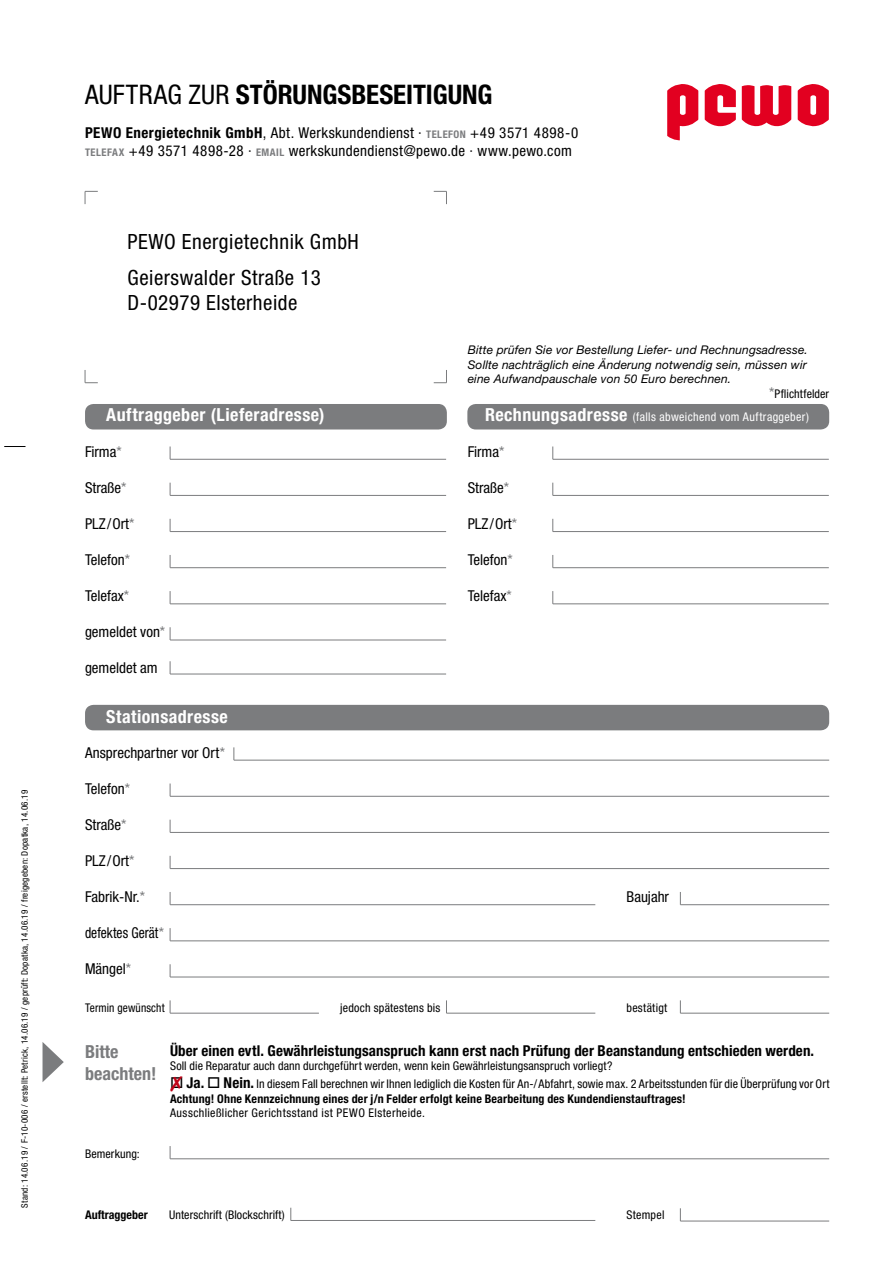
<style>
.page{position:relative;width:893px;height:1263px;background:#fff}
.page>*{position:absolute;margin:0;border:0;box-sizing:border-box;transform-origin:0 0}
.t1{font:700 condensed 27px "Helvetica Neue LT Pro";letter-spacing:-.005em;color:#000}
.t2{font:condensed 21px/36px "Helvetica Neue LT Pro";letter-spacing:.025em;color:#000}
.t3{font:700 condensed 18px "Helvetica Neue LT Pro";letter-spacing:.025em;color:#fff}
.t4{font:700 condensed 18px/21.6px "Helvetica Neue LT Pro";color:#7b7c7e}
.t5{font:condensed 15px "Helvetica Neue LT Pro";color:#000}
.t6{font:condensed 15px/18px "Helvetica Neue LT Pro";letter-spacing:.025em;color:#000}
.t7{font:700 condensed 15px "Helvetica Neue LT Pro";letter-spacing:.005em;color:#000}
.t8{font:condensed 15px "Helvetica Neue LT Pro";color:#000;scale:.9 1}
.t9{font:condensed 12px/14.4px "Helvetica Neue LT Pro";letter-spacing:.01em;color:#000}
.t10{font:italic 12px/14.4px "Helvetica Neue LT Pro";letter-spacing:.01em;color:#000;text-align:justify}
.t11{font:condensed 12px "Helvetica Neue LT Pro";letter-spacing:.035em;color:#000}
.t12{font:condensed 12px "Helvetica Neue LT Pro";letter-spacing:.03em;color:#fff}
.t13{font:condensed 12px "Helvetica Neue LT Pro";letter-spacing:.01em;color:#000;scale:.95 1}
.t14{font:700 condensed 12px "Helvetica Neue LT Pro";color:#000}
.t15{font:condensed 9px "Helvetica Neue LT Pro";letter-spacing:.025em;color:#000}
.s1{font-weight:400}
.s2{font-weight:700}
.s3{font-weight:700;font-size:10.5px;color:#7b7c7e}
.s4{color:#7b7c7e}
.s5{font-size:15px;color:#7b7c7e}
.s6{font-weight:700;font-size:18px}
.s7{font-weight:700;font-size:15px}
</style>
<div class="page">
<div style="left:85px;top:705px;width:744px;height:25px;background:#7b7c7e;border-radius:9px"></div>
<div style="left:85px;top:404px;width:362px;height:25px;background:#7b7c7e;border-radius:9px"></div>
<svg style="left:4px;top:446px;width:22px;height:1px"></svg>
<hr style="left:170px;top:459px;width:276px;height:1px;background:#7b7c7e">
<hr style="left:170px;top:495px;width:276px;height:1px;background:#7b7c7e">
<hr style="left:170px;top:531px;width:276px;height:1px;background:#7b7c7e">
<hr style="left:170px;top:567px;width:276px;height:1px;background:#7b7c7e">
<hr style="left:170px;top:603px;width:276px;height:1px;background:#7b7c7e">
<hr style="left:170px;top:640px;width:276px;height:1px;background:#7b7c7e">
<svg style="left:170px;top:446px;width:1px;height:13px"></svg>
<svg style="left:170px;top:483px;width:1px;height:12px"></svg>
<svg style="left:170px;top:519px;width:1px;height:12px"></svg>
<svg style="left:170px;top:555px;width:1px;height:13px"></svg>
<svg style="left:170px;top:591px;width:1px;height:13px"></svg>
<svg style="left:170px;top:627px;width:1px;height:13px"></svg>
<hr style="left:234px;top:760px;width:595px;height:1px;background:#7b7c7e">
<hr style="left:170px;top:796px;width:659px;height:1px;background:#7b7c7e">
<hr style="left:170px;top:832px;width:659px;height:1px;background:#7b7c7e">
<hr style="left:170px;top:868px;width:659px;height:1px;background:#7b7c7e">
<hr style="left:170px;top:904px;width:425px;height:1px;background:#7b7c7e">
<hr style="left:170px;top:940px;width:659px;height:1px;background:#7b7c7e">
<svg style="left:233px;top:747px;width:1px;height:13px"></svg>
<svg style="left:170px;top:783px;width:1px;height:13px"></svg>
<svg style="left:170px;top:820px;width:1px;height:12px"></svg>
<svg style="left:170px;top:856px;width:1px;height:12px"></svg>
<svg style="left:170px;top:892px;width:1px;height:13px"></svg>
<svg style="left:170px;top:928px;width:1px;height:13px"></svg>
<svg style="left:680px;top:892px;width:1px;height:12px"></svg>
<hr style="left:680px;top:904px;width:149px;height:1px;background:#7b7c7e">
<hr style="left:170px;top:977px;width:659px;height:1px;background:#7b7c7e">
<svg style="left:170px;top:964px;width:1px;height:13px"></svg>
<svg style="left:85px;top:370px;width:13px;height:13px"></svg>
<svg style="left:434px;top:191px;width:13px;height:13px"></svg>
<hr style="left:170px;top:1013px;width:149px;height:1px;background:#7b7c7e">
<svg style="left:680px;top:1000px;width:1px;height:13px"></svg>
<hr style="left:680px;top:1013px;width:149px;height:1px;background:#7b7c7e">
<svg style="left:446px;top:1000px;width:1px;height:13px"></svg>
<hr style="left:446px;top:1013px;width:149px;height:1px;background:#7b7c7e">
<svg style="left:170px;top:1000px;width:1px;height:13px"></svg>
<svg style="left:85px;top:191px;width:13px;height:13px"></svg>
<svg style="left:434px;top:370px;width:13px;height:13px"></svg>
<hr style="left:170px;top:1158px;width:659px;height:1px;background:#7b7c7e">
<svg style="left:170px;top:1146px;width:1px;height:13px"></svg>
<hr style="left:680px;top:1221px;width:149px;height:1px;background:#7b7c7e">
<svg style="left:680px;top:1208px;width:1px;height:13px"></svg>
<hr style="left:291px;top:1220px;width:304px;height:1px;background:#7b7c7e">
<svg style="left:290px;top:1208px;width:1px;height:12px"></svg>
<svg style="left:43px;top:1042px;width:21px;height:40px"></svg>
<svg style="left:798px;top:84px;width:31px;height:43px"></svg>
<svg style="left:705px;top:84px;width:31px;height:42px"></svg>
<svg style="left:742px;top:85px;width:49px;height:42px"></svg>
<svg style="left:667px;top:84px;width:31px;height:56px"></svg>
<hr style="left:170px;top:674px;width:276px;height:1px;background:#7b7c7e">
<svg style="left:170px;top:661px;width:1px;height:13px"></svg>
<div style="left:467px;top:404px;width:362px;height:25px;background:#7b7c7e;border-radius:9px"></div>
<hr style="left:553px;top:459px;width:276px;height:1px;background:#7b7c7e">
<hr style="left:553px;top:495px;width:276px;height:1px;background:#7b7c7e">
<hr style="left:553px;top:531px;width:276px;height:1px;background:#7b7c7e">
<hr style="left:553px;top:567px;width:276px;height:1px;background:#7b7c7e">
<hr style="left:553px;top:603px;width:276px;height:1px;background:#7b7c7e">
<svg style="left:552px;top:446px;width:1px;height:13px"></svg>
<svg style="left:552px;top:483px;width:1px;height:12px"></svg>
<svg style="left:552px;top:519px;width:1px;height:12px"></svg>
<svg style="left:552px;top:555px;width:1px;height:13px"></svg>
<svg style="left:552px;top:591px;width:1px;height:13px"></svg>
<p class="t15" style="left:19px;top:1208px;width:419px;rotate:-90deg">Stand: 14.06.19 / F-10-006 / erstellt: Petrick, 14.06.19 / geprüft: Dopatka, 14.06.19 / freigegeben: Dopatka, 14.06.19</p>
<h1 class="t1" style="left:85px;top:78px;width:409px"><span class="s1">AUFTRAG ZUR</span> STÖRUNGSBESEITIGUNG</h1>
<p class="t6" style="left:85px;top:124px;width:495px"><span class="s2">PEWO Energietechnik GmbH</span>, Abt. Werkskundendienst · <span class="s3">TELEFON</span> +49 3571 4898-0<br><span class="s3">TELEFAX</span> +49 3571 4898-28 · <span class="s3">EMAIL</span> werkskundendienst@pewo.de · www.pewo.com</p>
<h2 class="t2" style="left:128px;top:223px;width:233px">PEWO Energietechnik GmbH<br>Geierswalder Straße 13</h2>
<h2 class="t2" style="left:128px;top:284px;width:171px">D-02979 Elsterheide</h2>
<h3 class="t3" style="left:106px;top:404px;width:220px">Auftraggeber (Lieferadresse)</h3>
<p class="t5" style="left:85px;top:443px;width:38px">Firma<span class="s4">*</span></p>
<p class="t5" style="left:85px;top:479px;width:43px">Straße<span class="s4">*</span></p>
<p class="t5" style="left:85px;top:515px;width:51px">PLZ/Ort<span class="s4">*</span></p>
<p class="t5" style="left:85px;top:551px;width:46px">Telefon<span class="s4">*</span></p>
<p class="t5" style="left:85px;top:587px;width:46px">Telefax<span class="s4">*</span></p>
<p class="t5" style="left:85px;top:623px;width:82px">gemeldet von<span class="s4">*</span></p>
<p class="t5" style="left:85px;top:659px;width:74px">gemeldet am</p>
<h3 class="t3" style="left:106px;top:705px;width:123px">Stationsadresse</h3>
<p class="t10" style="left:468px;top:343px;width:342px">Bitte prüfen Sie vor Bestellung Liefer- und Rechnungsadresse.<br>Sollte nachträglich eine Änderung notwendig sein, müssen wir eine Aufwandpauschale von 50 Euro berechnen.</p>
<p class="t9" style="left:769px;top:386px;width:62px"><span class="s5">*</span>Pflichtfelder</p>
<p class="t12" style="left:485px;top:410px;width:325px"><span class="s6">Rechnungsadresse</span> (falls abweichend vom Auftraggeber)</p>
<p class="t5" style="left:468px;top:443px;width:38px">Firma<span class="s4">*</span></p>
<p class="t5" style="left:468px;top:479px;width:43px">Straße<span class="s4">*</span></p>
<p class="t5" style="left:468px;top:515px;width:51px">PLZ/Ort<span class="s4">*</span></p>
<p class="t5" style="left:468px;top:551px;width:46px">Telefon<span class="s4">*</span></p>
<p class="t5" style="left:468px;top:587px;width:46px">Telefax<span class="s4">*</span></p>
<p class="t5" style="left:85px;top:744px;width:141px">Ansprechpartner vor Ort<span class="s4">*</span></p>
<p class="t5" style="left:85px;top:780px;width:46px">Telefon<span class="s4">*</span></p>
<p class="t5" style="left:85px;top:816px;width:43px">Straße<span class="s4">*</span></p>
<p class="t5" style="left:85px;top:852px;width:51px">PLZ/Ort<span class="s4">*</span></p>
<p class="t5" style="left:85px;top:888px;width:61px">Fabrik-Nr.<span class="s4">*</span></p>
<p class="t5" style="left:627px;top:888px;width:44px">Baujahr</p>
<p class="t8" style="left:85px;top:924px;width:89px">defektes Gerät<span class="s4">*</span></p>
<p class="t5" style="left:85px;top:960px;width:48px">Mängel<span class="s4">*</span></p>
<p class="t13" style="left:85px;top:1001px;width:85px">Termin gewünscht</p>
<p class="t9" style="left:340px;top:1001px;width:102px">jedoch spätestens bis</p>
<p class="t9" style="left:627px;top:1001px;width:42px">bestätigt</p>
<h3 class="t4" style="left:85px;top:1040px;width:73px">Bitte beachten!</h3>
<p class="t9" style="left:85px;top:1146px;width:56px">Bemerkung:</p>
<p class="t7" style="left:170px;top:1041px;width:646px">Über einen evtl. Gewährleistungsanspruch kann erst nach Prüfung der Beanstandung entschieden werden.</p>
<p class="t9" style="left:170px;top:1059px;width:444px">Soll die Reparatur auch dann durchgeführt werden, wenn kein Gewährleistungsanspruch vorliegt?</p>
<p class="t9" style="left:170px;top:1077px;width:661px">□ <span class="s7">Ja.</span> □ <span class="s7">Nein.</span> In diesem Fall berechnen wir Ihnen lediglich die Kosten für An-/Abfahrt, sowie max. 2 Arbeitsstunden für die Überprüfung vor Ort<br><span class="s2">Achtung! Ohne Kennzeichnung eines der j/n Felder erfolgt keine Bearbeitung des Kundendienstauftrages!</span></p>
<p class="t11" style="left:170px;top:1106px;width:256px">Ausschließlicher Gerichtsstand ist PEWO Elsterheide.</p>
<p class="t14" style="left:85px;top:1208px;width:64px">Auftraggeber</p>
<p class="t9" style="left:169px;top:1208px;width:117px">Unterschrift (Blockschrift)</p>
<p class="t9" style="left:627px;top:1208px;width:39px">Stempel</p>
</div>
